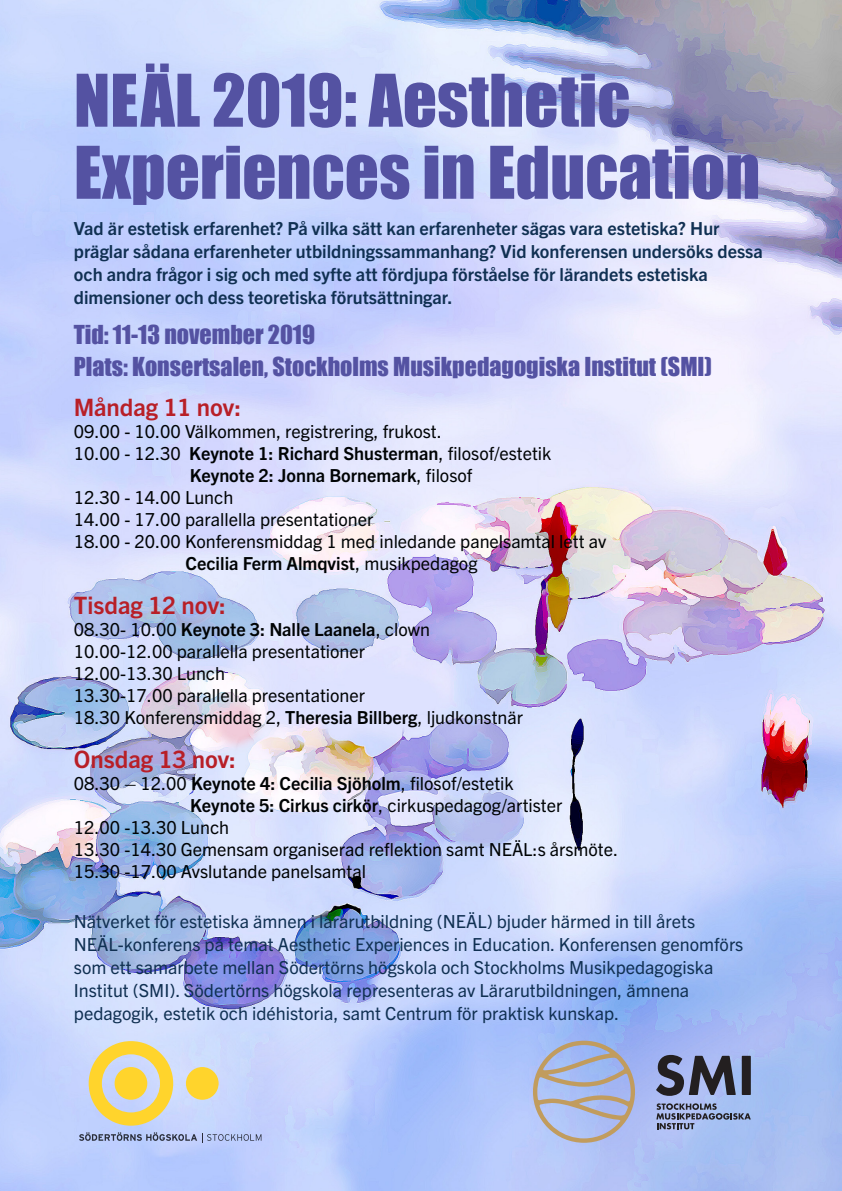
<style>
.page{position:relative;width:842px;height:1191px;background:#fff}
.page>*{position:absolute;margin:0;border:0;box-sizing:border-box;transform-origin:0 0}
.Heading_1{font:67px "Impact";color:#5452a2}
.Heading_4_date-time{font:24px/32px "Impact";color:#5452a2}
.Heading_4_date-time-2{font:700 24px "Trade Gothic Next LT Pro";color:#b81f27}
.Heading_4_date-time-3{font:18px "Trade Gothic Next LT Pro";color:#000304}
.Heading_4_date-time-4{font:18px/23px "Trade Gothic Next LT Pro";color:#103052}
.Heading_4_date-time-5{font:700 18px/23px "Trade Gothic Next LT Pro";color:#103052}
.Heading_4_date-time-6{font:700 18px "Trade Gothic Next LT Pro";color:#000304}
.s1{font-weight:700}
.s2{font-weight:400}
</style>
<div class="page">
<img style="left:0;top:0;width:842px;height:1191px">
<svg style="left:79px;top:1132px;width:182px;height:10px;background:#98a5ca"></svg>
<svg style="left:89px;top:1041px;width:84px;height:84px;background:#e2d599"></svg>
<div style="left:115px;top:1067px;width:32px;height:32px;background:#ffd42c;border-radius:50%"></div>
<div style="left:186px;top:1067px;width:33px;height:32px;background:#ffd42c;border-radius:50%"></div>
<svg style="left:656px;top:1103px;width:95px;height:26px;background:#8695ba"></svg>
<svg style="left:533px;top:1040px;width:102px;height:102px;background:#adb4ce"></svg>
<div style="left:742px;top:1055px;width:9px;height:40px;background:#231f20"></div>
<svg style="left:656px;top:1055px;width:80px;height:40px;background:#616782"></svg>
<p class="Heading_1" style="left:74px;top:48px;width:558px">NEÄL 2019: Aesthetic</p>
<p class="Heading_1" style="left:74px;top:120px;width:688px">Experiences in Education</p>
<p class="Heading_4_date-time-5" style="left:74px;top:216px;width:690px">Vad är estetisk erfarenhet? På vilka sätt kan erfarenheter sägas vara estetiska? Hur präglar sådana erfarenheter utbildningssammanhang? Vid konferensen undersöks dessa och andra frågor i sig och med syfte att fördjupa förståelse för lärandets estetiska dimensioner och dess teoretiska förutsättningar.</p>
<p class="Heading_4_date-time" style="left:74px;top:318px;width:640px">Tid: 11-13 november 2019<br>Plats: Konsertsalen, Stockholms Musikpedagogiska Institut (SMI)</p>
<p class="Heading_4_date-time-2" style="left:74px;top:390px;width:169px">Måndag 11 nov:</p>
<p class="Heading_4_date-time-3" style="left:74px;top:419px;width:369px">09.00 - 10.00 Välkommen, registrering, frukost.</p>
<p class="Heading_4_date-time-3" style="left:74px;top:441px;width:479px">10.00 - 12.30 <span class="s1">Keynote 1: Richard Shusterman</span>, filosof/estetik</p>
<p class="Heading_4_date-time-6" style="left:190px;top:463px;width:284px">Keynote 2: Jonna Bornemark<span class="s2">, filosof</span></p>
<p class="Heading_4_date-time-3" style="left:74px;top:485px;width:161px">12.30 - 14.00 Lunch</p>
<p class="Heading_4_date-time-3" style="left:74px;top:507px;width:301px">14.00 - 17.00 parallella presentationer</p>
<p class="Heading_4_date-time-3" style="left:74px;top:529px;width:534px">18.00 - 20.00 Konferensmiddag 1 med inledande panelsamtal lett av</p>
<p class="Heading_4_date-time-6" style="left:186px;top:551px;width:293px">Cecilia Ferm Almqvist<span class="s2">, musikpedagog</span></p>
<p class="Heading_4_date-time-2" style="left:74px;top:588px;width:153px">Tisdag 12 nov:</p>
<p class="Heading_4_date-time-6" style="left:74px;top:617px;width:358px"><span class="s2">08.30- 10.00</span> Keynote 3: Nalle Laanela<span class="s2">, clown</span></p>
<p class="Heading_4_date-time-3" style="left:74px;top:639px;width:293px">10.00-12.00 parallella presentationer</p>
<p class="Heading_4_date-time-3" style="left:74px;top:661px;width:153px">12.00-13.30 Lunch</p>
<p class="Heading_4_date-time-3" style="left:74px;top:683px;width:293px">13.30-17.00 parallella presentationer</p>
<p class="Heading_4_date-time-3" style="left:74px;top:705px;width:451px">18.30 Konferensmiddag 2, <span class="s1">Theresia Billberg</span>, ljudkonstnär</p>
<p class="Heading_4_date-time-2" style="left:74px;top:742px;width:164px">Onsdag 13 nov:</p>
<p class="Heading_4_date-time-3" style="left:74px;top:771px;width:441px">08.30 – 12.00 <span class="s1">Keynote 4: Cecilia Sjöholm</span>, filosof/estetik</p>
<p class="Heading_4_date-time-3" style="left:190px;top:793px;width:374px"><span class="s1">Keynote 5: Cirkus cirkör</span>, cirkuspedagog/artister</p>
<p class="Heading_4_date-time-3" style="left:74px;top:815px;width:157px">12.00 -13.30 Lunch</p>
<p class="Heading_4_date-time-3" style="left:74px;top:837px;width:546px">13.30 -14.30 Gemensam organiserad reflektion samt NEÄL:s årsmöte.</p>
<p class="Heading_4_date-time-3" style="left:74px;top:859px;width:294px">15.30 -17.00 Avslutande panelsamtal</p>
<p class="Heading_4_date-time-4" style="left:74px;top:909px;width:671px">Nätverket för estetiska ämnen i lärarutbildning (NEÄL) bjuder härmed in till årets<br>NEÄL-konferens på temat Aesthetic Experiences in Education. Konferensen genomförs som ett samarbete mellan Södertörns högskola och Stockholms Musikpedagogiska</p>
<p class="Heading_4_date-time-4" style="left:74px;top:978px;width:617px">Institut (SMI). Södertörns högskola representeras av Lärarutbildningen, ämnena</p>
<p class="Heading_4_date-time-4" style="left:74px;top:1001px;width:547px">pedagogik, estetik och idéhistoria, samt Centrum för praktisk kunskap.</p>
</div>
